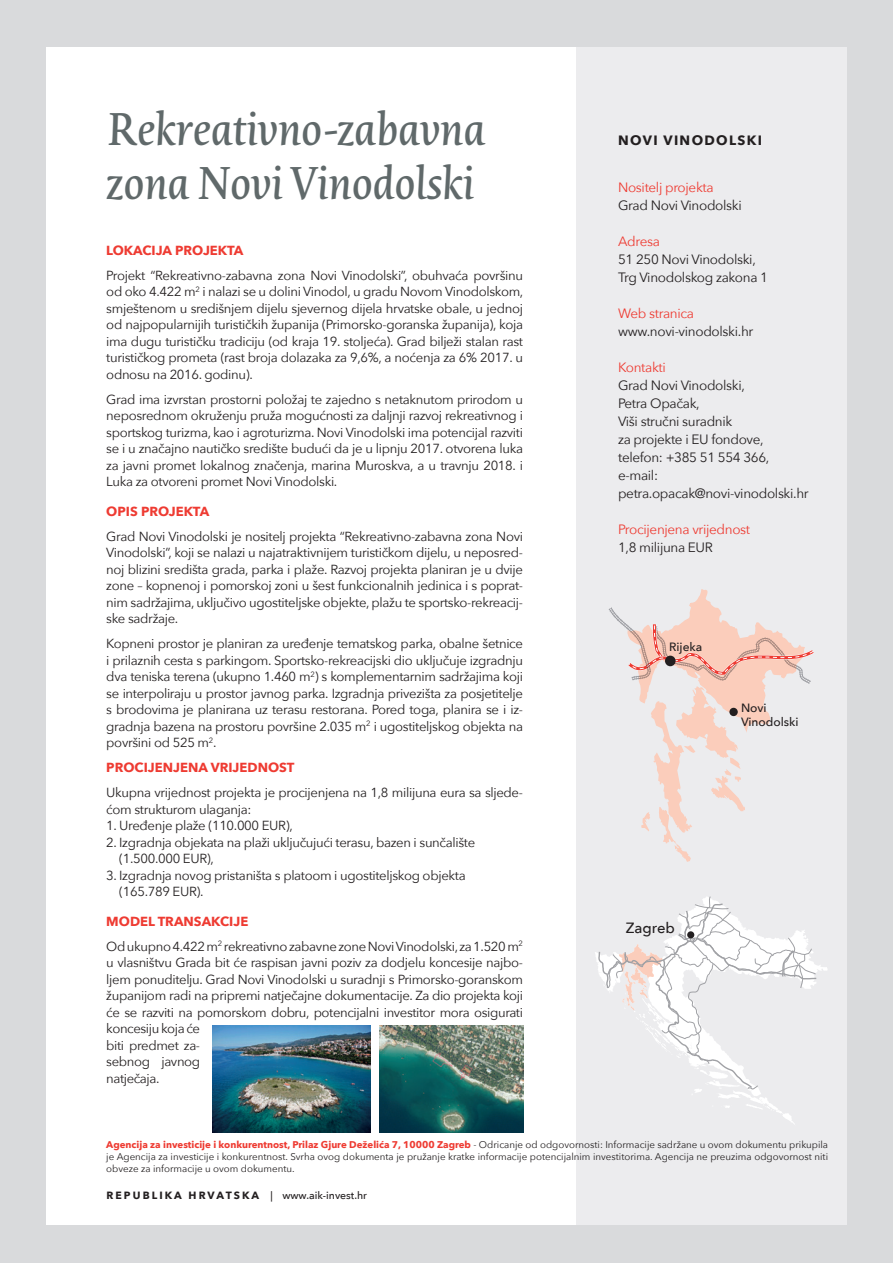
<style>
.page{position:relative;width:893px;height:1263px;background:#d9dadc}
.page>*{position:absolute;margin:0;border:0;box-sizing:border-box;transform-origin:0 0}
.Naslov_projekta{font:italic 45px/54px "Novel Pro";letter-spacing:-.02em;color:#60696a}
.t1{font:500 14.85px "Avenir Next";color:#231f20}
.Info_body{font:13.5px/18px "Avenir Next";letter-spacing:-.025em;color:#231f20}
.Info_body_RED{font:13.5px "Avenir Next";letter-spacing:-.025em;color:#ee3b32}
.Naselje{font:700 13.5px "Avenir Next";letter-spacing:.1em;color:#231f20}
.Body{font:13.2px/16.5px "Avenir Next";letter-spacing:-.025em;color:#231f20;text-align:justify}
.Podnaslov_RED{font:700 13.2px "Avenir Next";color:#ee3b32}
.t2{font:500 12px/14.4px "Avenir Next";color:#231f20}
.t3{font:500 10.5px "Avenir Next";color:#231f20}
.t4{font:9.75px/11.7px "Avenir Next";color:#231f20;text-align:justify}
.s1{font-weight:700;color:#ee3b32}
.s2{font-weight:700}
</style>
<div class="page">
<div style="left:47px;top:47px;width:529px;height:1178px;background:#fff"></div>
<div style="left:576px;top:47px;width:270px;height:1178px;background:#ececee"></div>
<svg style="left:597px;top:896px;width:221px;height:228px"></svg>
<div style="left:687px;top:931px;width:7px;height:7px;background:#231f20;border-radius:50%"></div>
<svg style="left:609px;top:589px;width:205px;height:273px"></svg>
<div style="left:665px;top:656px;width:11px;height:10px;background:#231f20;border-radius:50%"></div>
<div style="left:729px;top:708px;width:9px;height:8px;background:#231f20;border-radius:50%"></div>
<img style="left:213px;top:1025px;width:157px;height:107px">
<img style="left:380px;top:1025px;width:143px;height:107px">
<p class="Naslov_projekta" style="left:106px;top:100px;width:381px">Rekreativno-zabavna zona Novi Vinodolski</p>
<p class="Podnaslov_RED" style="left:106px;top:239px;width:139px">LOKACIJA PROJEKTA</p>
<p class="Body" style="left:106px;top:266px;width:419px">Projekt “Rekreativno-zabavna zona Novi Vinodolski”, obuhvaća površinu od oko 4.422 m<sup>2</sup> i nalazi se u dolini Vinodol, u gradu Novom Vinodolskom, smještenom u središnjem dijelu sjevernog dijela hrvatske obale, u jednoj od najpopularnijih turističkih županija (Primorsko-goranska županija), koja ima dugu turističku tradiciju (od kraja 19. stoljeća). Grad bilježi stalan rast turističkog prometa (rast broja dolazaka za 9,6%, a noćenja za 6% 2017. u odnosu na 2016. godinu).</p>
<p class="Body" style="left:106px;top:390px;width:418px">Grad ima izvrstan prostorni položaj te zajedno s netaknutom prirodom u neposrednom okruženju pruža mogućnosti za daljnji razvoj rekreativnog i sportskog turizma, kao i agroturizma. Novi Vinodolski ima potencijal razviti se i u značajno nautičko središte budući da je u lipnju 2017. otvorena luka za javni promet lokalnog značenja, marina Muroskva, a u travnju 2018. i Luka za otvoreni promet Novi Vinodolski.</p>
<p class="Podnaslov_RED" style="left:106px;top:500px;width:105px">OPIS PROJEKTA</p>
<p class="Body" style="left:106px;top:527px;width:418px">Grad Novi Vinodolski je nositelj projekta “Rekreativno-zabavna zona Novi Vinodolski”, koji se nalazi u najatraktivnijem turističkom dijelu, u neposred&shy;noj blizini središta grada, parka i plaže. Razvoj projekta planiran je u dvije zone – kopnenoj i pomorskoj zoni u šest funkcionalnih jedinica i s poprat&shy;nim sadržajima, uključivo ugostiteljske objekte, plažu te sportsko-rekreacij&shy;ske sadržaje.</p>
<p class="Body" style="left:106px;top:635px;width:418px">Kopneni prostor je planiran za uređenje tematskog parka, obalne šetnice i prilaznih cesta s parkingom. Sportsko-rekreacijski dio uključuje izgradnju dva teniska terena (ukupno 1.460 m<sup>2</sup>) s komplementarnim sadržajima koji se interpoliraju u prostor javnog parka. Izgradnja privezišta za posjetitelje s brodovima je planirana uz terasu restorana. Pored toga, planira se i iz&shy;gradnja bazena na prostoru površine 2.035 m<sup>2</sup> i ugostiteljskog objekta na površini od 525 m<sup>2</sup>.</p>
<p class="Podnaslov_RED" style="left:106px;top:756px;width:190px">PROCIJENJENA VRIJEDNOST</p>
<p class="Body" style="left:106px;top:784px;width:418px">Ukupna vrijednost projekta je procijenjena na 1,8 milijuna eura sa sljede&shy;ćom strukturom ulaganja:</p>
<p class="Body" style="left:106px;top:817px;width:188px">1. Uređenje plaže (110.000 EUR),</p>
<p class="Body" style="left:119px;top:833px;width:358px;text-indent:-13px">2. Izgradnja objekata na plaži uključujući terasu, bazen i sunčalište (1.500.000 EUR),</p>
<p class="Body" style="left:119px;top:866px;width:348px;text-indent:-13px">3. Izgradnja novog pristaništa s platoom i ugostiteljskog objekta (165.789 EUR).</p>
<p class="Podnaslov_RED" style="left:106px;top:909px;width:143px">MODEL TRANSAKCIJE</p>
<p class="Body" style="left:106px;top:937px;width:418px;text-align:left">Od ukupno 4.422 m<sup>2</sup> rekreativno zabavne zone Novi Vinodolski, za 1.520 m<sup>2 </sup>u vlasništvu Grada bit će raspisan javni poziv za dodjelu koncesije najbo&shy;ljem ponuditelju. Grad Novi Vinodolski u suradnji s Primorsko-goranskom županijom radi na pripremi natječajne dokumentacije. Za dio projekta koji će se razviti na pomorskom dobru, potencijalni investitor mora osigurati koncesiju koja će<br>biti predmet za-<br>sebnog javnog<br>natječaja.</p>
<p class="Naselje" style="left:618px;top:129px;width:146px">NOVI VINODOLSKI</p>
<p class="Info_body_RED" style="left:618px;top:176px;width:97px">Nositelj projekta</p>
<p class="Info_body" style="left:618px;top:196px;width:125px">Grad Novi Vinodolski</p>
<p class="Info_body_RED" style="left:618px;top:230px;width:43px">Adresa</p>
<p class="Info_body" style="left:618px;top:250px;width:139px">51 250 Novi Vinodolski,</p>
<p class="Info_body" style="left:618px;top:268px;width:151px">Trg Vinodolskog zakona 1</p>
<p class="Info_body_RED" style="left:618px;top:302px;width:77px">Web stranica</p>
<p class="Info_body" style="left:618px;top:322px;width:137px">www.novi-vinodolski.hr</p>
<p class="Info_body_RED" style="left:618px;top:356px;width:49px">Kontakti</p>
<p class="Info_body" style="left:618px;top:376px;width:128px">Grad Novi Vinodolski,</p>
<p class="Info_body" style="left:618px;top:394px;width:147px">Petra Opačak,<br>Viši stručni suradnik<br>za projekte i EU fondove,</p>
<p class="Info_body" style="left:618px;top:448px;width:153px">telefon: +385 51 554 366,</p>
<p class="Info_body" style="left:618px;top:466px;width:192px">e-mail: petra.opacak@novi-vinodolski.hr</p>
<p class="Info_body_RED" style="left:618px;top:518px;width:134px">Procijenjena vrijednost</p>
<p class="Info_body" style="left:618px;top:538px;width:96px">1,8 milijuna EUR</p>
<p class="t2" style="left:669px;top:640px;width:35px">Rijeka</p>
<p class="t2" style="left:741px;top:700px;width:59px">Novi<br>Vinodolski</p>
<p class="t1" style="left:626px;top:915px;width:50px">Zagreb</p>
<p class="t4" style="left:106px;top:1138px;width:723px"><span class="s1">Agencija za investicije i konkurentnost, Prilaz Gjure Deželića 7, 10000 Zagreb</span> - Odricanje od odgovornosti: Informacije sadržane u ovom dokumentu prikupila je Agencija za investicije i konkurentnost. Svrha ovog dokumenta je pružanje kratke informacije potencijalnim investitorima. Agencija ne preuzima odgovornost niti obveze za informacije u ovom dokumentu.</p>
<p class="t3" style="left:106px;top:1186px;width:262px"><span class="s2">R E P U B L I KA H R VAT S KA</span> | www.aik-invest.hr</p>
</div>
